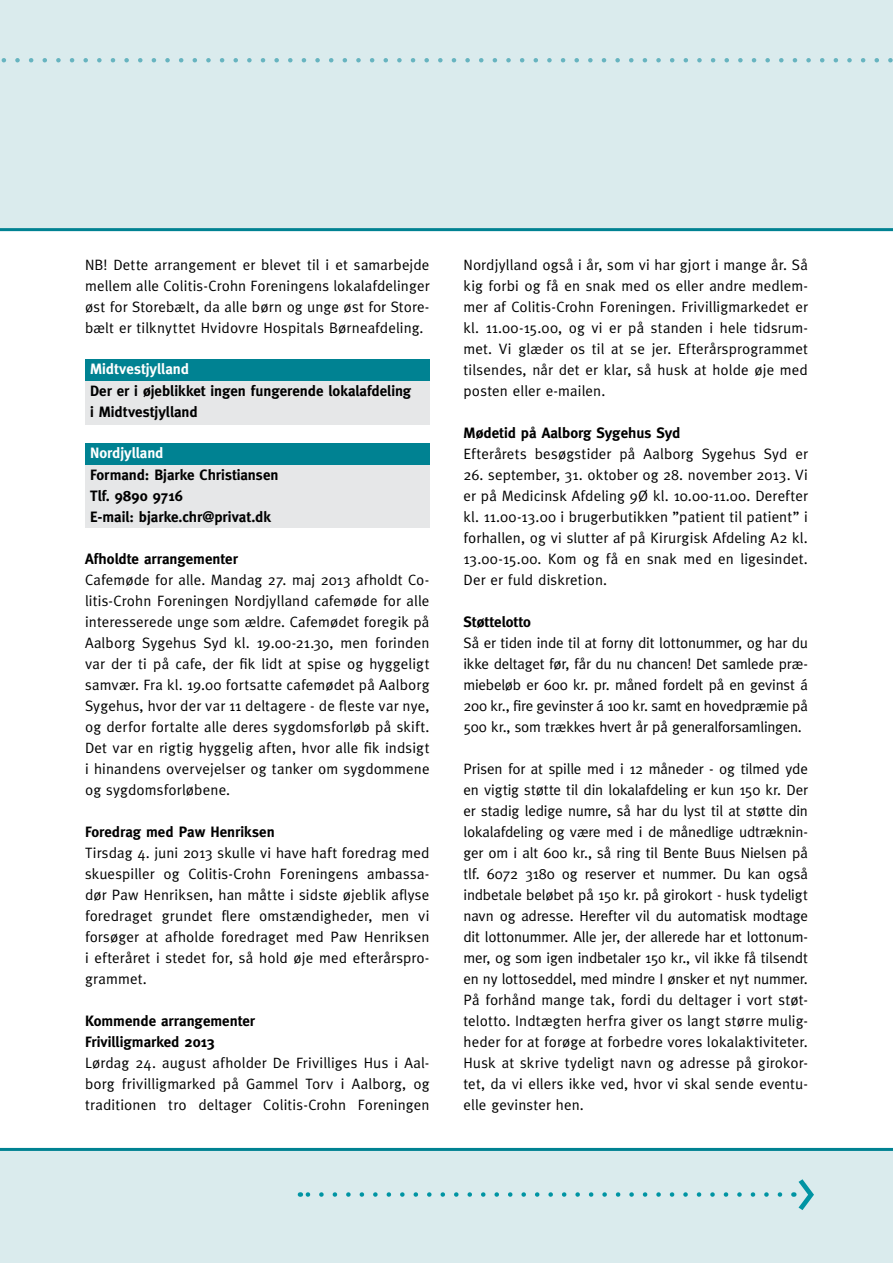
<style>
.page{position:relative;width:893px;height:1263px;background:#daebed}
.page>*{position:absolute;margin:0;border:0;box-sizing:border-box;transform-origin:0 0}
.t1{font:60px "Meta";color:#0094a3}
.t2{font:15px/21px "Meta";letter-spacing:.01em;color:#000;text-align:justify}
.t3{font:700 15px/21px "Meta";color:#000}
.t4{font:700 15px "Meta";color:#fff}
</style>
<div class="page">
<div style="left:0;top:228px;width:893px;height:923px;background:#fff"></div>
<svg style="left:1px;top:58px;width:892px;height:4px"></svg>
<svg style="left:307px;top:1192px;width:473px;height:5px"></svg>
<div style="left:85px;top:377px;width:344px;height:48px;background:#e6e7e8"></div>
<div style="left:85px;top:359px;width:344px;height:21px;background:#008292"></div>
<div style="left:85px;top:461px;width:344px;height:67px;background:#e6e7e8"></div>
<div style="left:85px;top:443px;width:344px;height:22px;background:#008292"></div>
<p class="t2" style="left:85px;top:254px;width:346px">NB! Dette arrangement er blevet til i et samarbejde mellem alle Colitis-Crohn Foreningens lokalafdelinger øst for Storebælt, da alle børn og unge øst for Store&shy;bælt er tilknyttet Hvidovre Hospitals Børneafdeling.</p>
<p class="t4" style="left:90px;top:360px;width:100px">Midtvestjylland</p>
<p class="t3" style="left:90px;top:380px;width:323px">Der er i øjeblikket ingen fungerende lokalafdeling i Midtvestjylland</p>
<p class="t4" style="left:90px;top:444px;width:75px">Nordjylland</p>
<p class="t3" style="left:90px;top:464px;width:190px">Formand: Bjarke Christiansen<br>Tlf. 9890 9716<br>E-mail: bjarke.chr@privat.dk</p>
<p class="t3" style="left:85px;top:548px;width:154px">Afholdte arrangementer</p>
<p class="t2" style="left:85px;top:569px;width:346px">Cafemøde for alle. Mandag 27. maj 2013 afholdt Co&shy;litis-Crohn Foreningen Nordjylland cafemøde for alle interesserede unge som ældre. Cafemødet foregik på Aalborg Sygehus Syd kl. 19.00-21.30, men forinden var der ti på cafe, der fik lidt at spise og hyggeligt samvær. Fra kl. 19.00 fortsatte cafemødet på Aalborg Sygehus, hvor der var 11 deltagere - de fleste var nye, og derfor fortalte alle deres sygdomsforløb på skift.<br>Det var en rigtig hyggelig aften, hvor alle fik indsigt i hinandens overvejelser og tanker om sygdommene og sygdomsforløbene.</p>
<p class="t3" style="left:85px;top:821px;width:191px">Foredrag med Paw Henriksen</p>
<p class="t2" style="left:85px;top:842px;width:346px">Tirsdag 4. juni 2013 skulle vi have haft foredrag med skuespiller og Colitis-Crohn Foreningens ambassa&shy;dør Paw Henriksen, han måtte i sidste øjeblik aflyse foredraget grundet flere omstændigheder, men vi forsøger at afholde foredraget med Paw Henriksen i efteråret i stedet for, så hold øje med efterårspro&shy;grammet.</p>
<p class="t3" style="left:85px;top:1010px;width:171px">Kommende arrangementer<br>Frivilligmarked 2013</p>
<p class="t2" style="left:85px;top:1052px;width:346px">Lørdag 24. august afholder De Frivilliges Hus i Aal&shy;borg frivilligmarked på Gammel Torv i Aalborg, og traditionen tro deltager Colitis-Crohn Foreningen</p>
<p class="t2" style="left:463px;top:254px;width:346px">Nordjylland også i år, som vi har gjort i mange år. Så kig forbi og få en snak med os eller andre medlem&shy;mer af Colitis-Crohn Foreningen. Frivilligmarkedet er kl. 11.00-15.00, og vi er på standen i hele tidsrum&shy;met. Vi glæder os til at se jer. Efterårsprogrammet tilsendes, når det er klar, så husk at holde øje med posten eller e-mailen.</p>
<p class="t3" style="left:463px;top:422px;width:218px">Mødetid på Aalborg Sygehus Syd</p>
<p class="t2" style="left:463px;top:443px;width:346px">Efterårets besøgstider på Aalborg Sygehus Syd er</p>
<p class="t2" style="left:463px;top:464px;width:346px">26. september, 31. oktober og 28. november 2013. Vi er på Medicinsk Afdeling 9Ø kl. 10.00-11.00. Derefter kl. 11.00-13.00 i brugerbutikken ”patient til patient” i forhallen, og vi slutter af på Kirurgisk Afdeling A2 kl.<br>13.00-15.00. Kom og få en snak med en ligesindet.<br>Der er fuld diskretion.</p>
<p class="t3" style="left:463px;top:611px;width:69px">Støttelotto</p>
<p class="t2" style="left:463px;top:632px;width:346px">Så er tiden inde til at forny dit lottonummer, og har du ikke deltaget før, får du nu chancen! Det samlede præ&shy;miebeløb er 600 kr. pr. måned fordelt på en gevinst á 200 kr., fire gevinster á 100 kr. samt en hovedpræmie på 500 kr., som trækkes hvert år på generalforsamlingen.</p>
<p class="t2" style="left:463px;top:758px;width:346px">Prisen for at spille med i 12 måneder - og tilmed yde en vigtig støtte til din lokalafdeling er kun 150 kr. Der er stadig ledige numre, så har du lyst til at støtte din lokalafdeling og være med i de månedlige udtræknin&shy;ger om i alt 600 kr., så ring til Bente Buus Nielsen på tlf. 6072 3180 og reserver et nummer. Du kan også indbetale beløbet på 150 kr. på girokort - husk tydeligt navn og adresse. Herefter vil du automatisk modtage dit lottonummer. Alle jer, der allerede har et lottonum&shy;mer, og som igen indbetaler 150 kr., vil ikke få tilsendt en ny lottoseddel, med mindre I ønsker et nyt nummer.<br>På forhånd mange tak, fordi du deltager i vort støt&shy;telotto. Indtægten herfra giver os langt større mulig&shy;heder for at forøge at forbedre vores lokalaktiviteter.<br>Husk at skrive tydeligt navn og adresse på girokor&shy;tet, da vi ellers ikke ved, hvor vi skal sende eventu&shy;elle gevinster hen.</p>
<h1 class="t1" style="left:796px;top:1157px;width:20px">&gt;</h1>
</div>
